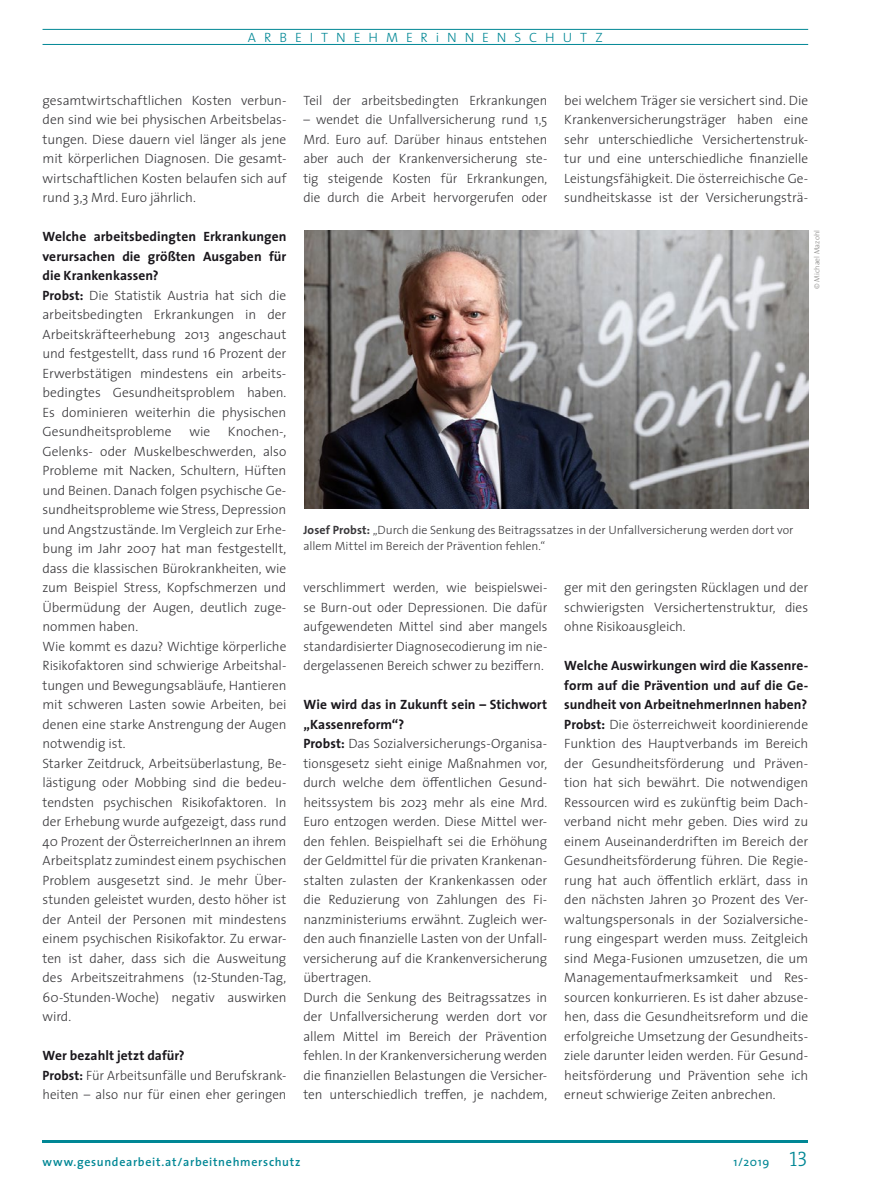
<style>
.page{position:relative;width:872px;height:1191px;background:#fff}
.page>*{position:absolute;margin:0;border:0;box-sizing:border-box;transform-origin:0 0}
.t1{font:300 13.5px/19.5px "The Sans";letter-spacing:-.005em;color:#38373a;text-align:justify}
.t2{font:300 13.5px "The Sans";letter-spacing:.59em;color:#008795}
.t3{font:300 12px/16.5px "The Sans";color:#38373a}
.t4{font:600 12px "The Sans";letter-spacing:.06em;color:#008795}
.t5{font:12px "The Sans";color:#008795}
.t6{font:300 7.5px "The Sans";color:#888785}
.s1{font-weight:700;color:#1a171c}
.s2{font-weight:700}
.s3{font-family:"The Serif Light Caps";font-size:21px}
</style>
<div class="page">
<hr style="left:43px;top:1140px;width:765px;height:2px;background:#008795">
<hr style="left:43px;top:29px;width:765px;height:1px;background:#008795">
<hr style="left:43px;top:44px;width:765px;height:1px;background:#008795">
<img style="left:304px;top:230px;width:504px;height:278px">
<p class="t2" style="left:248px;top:26px;width:356px">ARBEITNEHMERiNNENSCHUTZ</p>
<p class="t1" style="left:43px;top:90px;width:245px">gesamtwirtschaftlichen Kosten verbun&shy;den sind wie bei physischen Arbeitsbelas&shy;tungen. Diese dauern viel länger als jene mit körperlichen Diagnosen. Die gesamt&shy;wirtschaftlichen Kosten belaufen sich auf rund 3,3 Mrd. Euro jährlich.</p>
<p class="t1" style="left:43px;top:226px;width:245px;text-align:left"><span class="s1">Welche arbeitsbedingten Erkrankungen verursachen die größten Ausgaben für die Krankenkassen?<br>Probst:</span> Die Statistik Austria hat sich die arbeitsbedingten Erkrankungen in der Arbeitskräfteerhebung 2013 angeschaut und festgestellt, dass rund 16 Prozent der Erwerbstätigen mindestens ein arbeits&shy;bedingtes Gesundheitsproblem haben.<br>Es dominieren weiterhin die physischen Gesundheitsprobleme</p>
<p class="t1" style="left:43px;top:421px;width:245px;text-align:left;text-indent:185px">Knochen-, Gelenks- oder Muskelbeschwerden, also Probleme mit Nacken, Schultern, Hüften und Beinen. Danach folgen psychische Ge&shy;sundheitsprobleme wie Stress, Depression und Angstzustände. Im Vergleich zur Erhe&shy;bung im Jahr 2007 hat man festgestellt, dass die klassischen Bürokrankheiten, wie zum Beispiel Stress, Kopfschmerzen und Übermüdung der Augen, deutlich zuge&shy;nommen haben.<br>Wie kommt es dazu? Wichtige körperliche Risikofaktoren sind schwierige Arbeitshal&shy;tungen und Bewegungsabläufe, Hantieren mit schweren Lasten sowie Arbeiten, bei denen eine starke Anstrengung der Augen notwendig ist.<br>Starker Zeitdruck, Arbeitsüberlastung, Be&shy;lästigung oder Mobbing sind die bedeu&shy;tendsten psychischen Risikofaktoren. In der Erhebung wurde aufgezeigt, dass rund 40 Prozent der ÖsterreicherInnen an ihrem Arbeitsplatz zumindest einem psychischen Problem ausgesetzt sind. Je mehr Über&shy;stunden geleistet wurden, desto höher ist der Anteil der Personen mit mindestens einem psychischen Risikofaktor. Zu erwar&shy;ten ist daher, dass sich die Ausweitung des Arbeitszeitrahmens (12-Stunden-Tag, 60-Stunden-Woche) negativ auswirken wird.</p>
<p class="t1" style="left:43px;top:1045px;width:245px;text-align:left"><span class="s1">Wer bezahlt jetzt dafür?<br>Probst:</span> Für Arbeitsunfälle und Berufskrank&shy;heiten – also nur für einen eher geringen</p>
<p class="t1" style="left:189px;top:421px;width:22px">wie</p>
<p class="t1" style="left:303px;top:90px;width:245px">Teil der arbeitsbedingten Erkrankungen</p>
<p class="t1" style="left:303px;top:109px;width:245px">– wendet die Unfallversicherung rund 1,5<br>Mrd. Euro auf. Darüber hinaus entstehen aber auch der Krankenversicherung ste&shy;tig steigende Kosten für Erkrankungen, die durch die Arbeit hervorgerufen oder</p>
<p class="t1" style="left:564px;top:90px;width:245px">bei welchem Träger sie versichert sind. Die Krankenversicherungsträger haben eine sehr unterschiedliche Versichertenstruk&shy;tur und eine unterschiedliche finanzielle Leistungsfähigkeit. Die österreichische Ge&shy;sundheitskasse ist der Versicherungsträ-</p>
<p class="t6" style="left:810px;top:289px;width:61px;rotate:-90deg">© Michael Mazohl</p>
<p class="t3" style="left:303px;top:521px;width:491px"><span class="s2">Josef Probst:</span> „Durch die Senkung des Beitragssatzes in der Unfallversicherung werden dort vor allem Mittel im Bereich der Prävention fehlen.“</p>
<p class="t1" style="left:303px;top:577px;width:245px">verschlimmert werden, wie beispielswei&shy;se Burn-out oder Depressionen. Die dafür aufgewendeten Mittel sind aber mangels standardisierter Diagnosecodierung im nie&shy;dergelassenen Bereich schwer zu beziffern.</p>
<p class="t1" style="left:303px;top:694px;width:245px;text-align:left"><span class="s1">Wie wird das in Zukunft sein – Stichwort „Kassenreform“?<br>Probst:</span> Das Sozialversicherungs-Organisa&shy;tionsgesetz sieht einige Maßnahmen vor, durch welche dem öffentlichen Gesund&shy;heitssystem bis 2023 mehr als eine Mrd.<br>Euro entzogen werden. Diese Mittel wer&shy;den fehlen. Beispielhaft sei die Erhöhung der Geldmittel für die privaten Krankenan&shy;stalten zulasten der Krankenkassen oder die Reduzierung von Zahlungen des Fi&shy;nanzministeriums erwähnt. Zugleich wer&shy;den auch finanzielle Lasten von der Unfall&shy;versicherung auf die Krankenversicherung übertragen.<br>Durch die Senkung des Beitragssatzes in der Unfallversicherung werden dort vor allem Mittel im Bereich der Prävention fehlen. In der Krankenversicherung werden die finanziellen Belastungen die Versicher&shy;ten unterschiedlich treffen, je nachdem,</p>
<p class="t1" style="left:564px;top:577px;width:245px">ger mit den geringsten Rücklagen und der schwierigsten Versichertenstruktur, dies ohne Risikoausgleich.</p>
<p class="t1" style="left:564px;top:655px;width:245px"><span class="s1">Welche Auswirkungen wird die Kassenre&shy;form auf die Prävention und auf die Ge&shy;sundheit von ArbeitnehmerInnen haben?<br>Probst:</span> Die österreichweit koordinierende Funktion des Hauptverbands im Bereich der Gesundheitsförderung und Präven&shy;tion hat sich bewährt. Die notwendigen Ressourcen wird es zukünftig beim Dach&shy;verband nicht mehr geben. Dies wird zu einem Auseinanderdriften im Bereich der Gesundheitsförderung führen. Die Regie&shy;rung hat auch öffentlich erklärt, dass in den nächsten Jahren 30 Prozent des Ver&shy;waltungspersonals in der Sozialversiche&shy;rung eingespart werden muss. Zeitgleich sind Mega-Fusionen umzusetzen, die um Managementaufmerksamkeit und Res&shy;sourcen konkurrieren. Es ist daher abzuse&shy;hen, dass die Gesundheitsreform und die erfolgreiche Umsetzung der Gesundheits&shy;ziele darunter leiden werden. Für Gesund&shy;heitsförderung und Prävention sehe ich erneut schwierige Zeiten anbrechen.</p>
<p class="t4" style="left:43px;top:1151px;width:259px">www.gesundearbeit.at/arbeitnehmerschutz</p>
<p class="t5" style="left:733px;top:1151px;width:76px">1/2019 <span class="s3">13</span></p>
</div>
